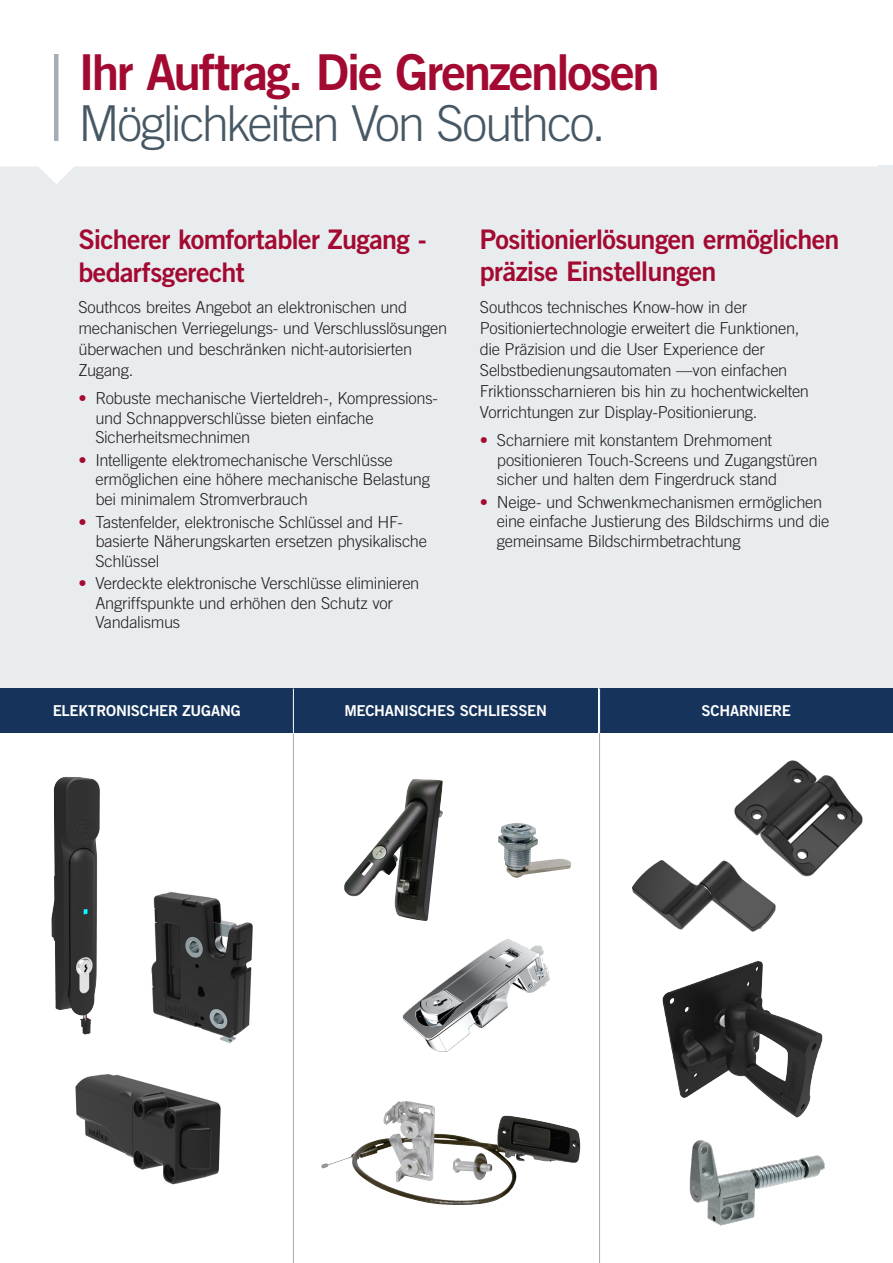
<style>
.page{position:relative;width:893px;height:1263px;background:#fff}
.page>*{position:absolute;margin:0;border:0;box-sizing:border-box;transform-origin:0 0}
.Page_Heading_1{font:49.5px "Trade Gothic LT Std Bd 2";letter-spacing:-.045em;color:#a30a32}
.Page_Heading_2_Sub{font:300 49.5px "Trade Gothic LT Std";letter-spacing:-.045em;color:#475865}
.Page_body_heading_la{font:27px/32.4px "Trade Gothic LT Std Bd 2";letter-spacing:-.025em;color:#a30a32}
.Body_intro{font:300 16.5px/19.5px "Trade Gothic LT Std";letter-spacing:-.02em;color:#231f20}
.Category_header{font:15px "Trade Gothic LT Std Bd 2";letter-spacing:-.02em;color:#fff}
.s1{color:#a30a32}
</style>
<div class="page">
<div style="left:0;top:166px;width:893px;height:522px;background:#e9ecee"></div>
<hr style="left:54px;top:54px;width:4px;height:87px;background:#a5adb6">
<hr style="left:293px;top:733px;width:1px;height:530px;background:#9faab2">
<hr style="left:599px;top:733px;width:1px;height:530px;background:#9faab2">
<div style="left:600px;top:688px;width:293px;height:45px;background:#15335b"></div>
<div style="left:0;top:688px;width:293px;height:45px;background:#15335b"></div>
<div style="left:293px;top:688px;width:305px;height:45px;background:#15335b"></div>
<img style="left:403px;top:939px;width:147px;height:113px">
<img style="left:344px;top:779px;width:99px;height:142px">
<img style="left:75px;top:1074px;width:146px;height:111px">
<img style="left:151px;top:892px;width:102px;height:151px">
<img style="left:51px;top:777px;width:49px;height:258px">
<img style="left:632px;top:860px;width:144px;height:72px">
<img style="left:729px;top:760px;width:134px;height:131px">
<img style="left:321px;top:1101px;width:259px;height:104px">
<img style="left:662px;top:961px;width:161px;height:143px">
<img style="left:498px;top:823px;width:73px;height:55px">
<hr style="left:293px;top:689px;width:1px;height:44px;background:#fff">
<img style="left:689px;top:1104px;width:136px;height:122px">
<p class="Page_Heading_1" style="left:78px;top:41px;width:583px">Ihr Auftrag. Die Grenzenlosen</p>
<p class="Page_Heading_2_Sub" style="left:78px;top:94px;width:529px">Möglichkeiten Von Southco.</p>
<p class="Page_body_heading_la" style="left:78px;top:223px;width:350px">Sicherer komfortabler Zugang - bedarfsgerecht</p>
<p class="Body_intro" style="left:78px;top:297px;width:370px;line-height:21px">Southcos breites Angebot an elektronischen und mechanischen Verriegelungs- und Verschlusslösungen überwachen und beschränken nicht-autorisierten Zugang.</p>
<p class="Body_intro" style="left:95px;top:388px;width:344px;text-indent:-17px"><span class="s1">•</span> Robuste mechanische Vierteldreh-, Kompressions&shy;und Schnappverschlüsse bieten einfache<br>Sicherheitsmechnimen</p>
<p class="Body_intro" style="left:95px;top:450px;width:336px;text-indent:-17px"><span class="s1">•</span> Intelligente elektromechanische Verschlüsse ermöglichen eine höhere mechanische Belastung bei minimalem Stromverbrauch</p>
<p class="Body_intro" style="left:95px;top:512px;width:333px;text-indent:-17px"><span class="s1">•</span> Tastenfelder, elektronische Schlüssel and HF&shy;basierte Näherungskarten ersetzen physikalische<br>Schlüssel</p>
<p class="Body_intro" style="left:95px;top:573px;width:326px;text-indent:-17px"><span class="s1">•</span> Verdeckte elektronische Verschlüsse eliminieren<br>Angriffspunkte und erhöhen den Schutz vor<br>Vandalismus</p>
<p class="Page_body_heading_la" style="left:480px;top:223px;width:361px">Positionierlösungen ermöglichen präzise Einstellungen</p>
<p class="Body_intro" style="left:480px;top:296px;width:331px;line-height:21px">Southcos technisches Know-how in der Positioniertechnologie erweitert die Funktionen, die Präzision und die User Experience der Selbstbedienungsautomaten —von einfachen Friktionsscharnieren bis hin zu hochentwickelten Vorrichtungen zur Display-Positionierung.</p>
<p class="Body_intro" style="left:497px;top:430px;width:322px;text-indent:-17px"><span class="s1">•</span> Scharniere mit konstantem Drehmoment positionieren Touch-Screens und Zugangstüren sicher und halten dem Fingerdruck stand</p>
<p class="Body_intro" style="left:497px;top:492px;width:334px;text-indent:-17px"><span class="s1">•</span> Neige- und Schwenkmechanismen ermöglichen eine einfache Justierung des Bildschirms und die gemeinsame Bildschirmbetrachtung</p>
<p class="Category_header" style="left:53px;top:701px;width:189px">ELEKTRONISCHER ZUGANG</p>
<p class="Category_header" style="left:344px;top:701px;width:204px">MECHANISCHES SCHLIESSEN</p>
<p class="Category_header" style="left:701px;top:701px;width:91px">SCHARNIERE</p>
</div>
